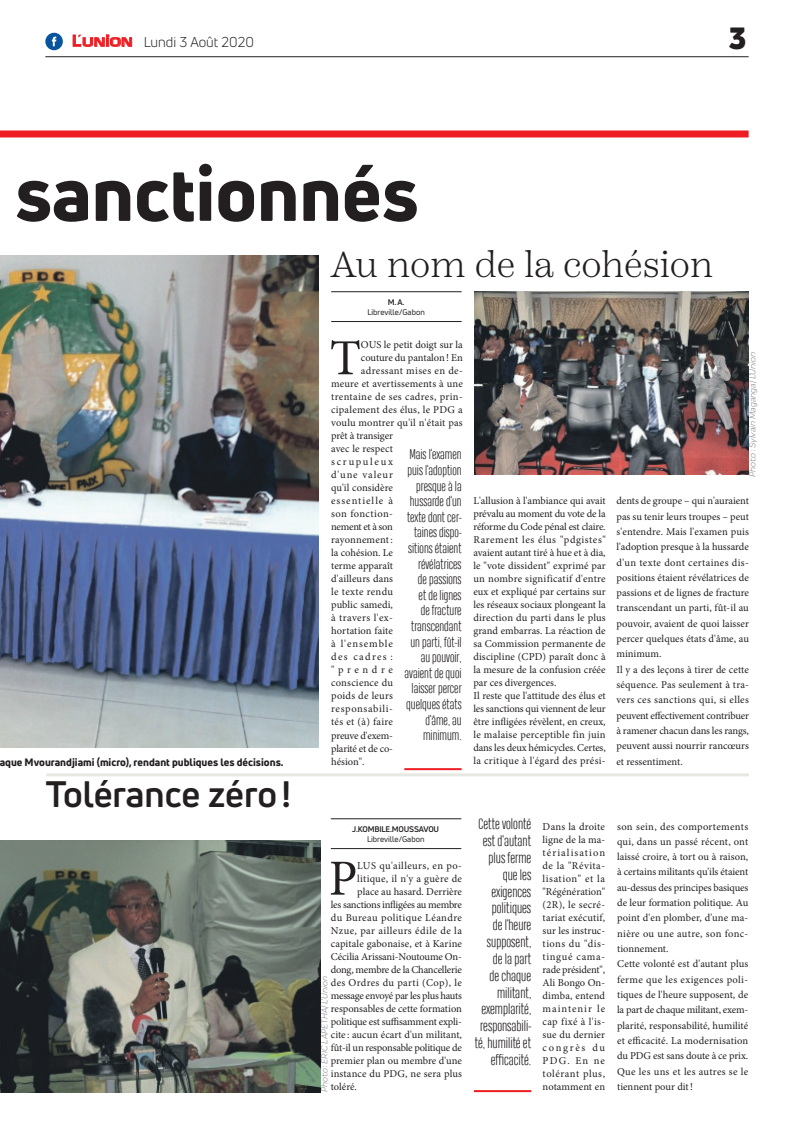
<style>
.page{position:relative;width:794px;height:1129px;background:#fff}
.page>*{position:absolute;margin:0;border:0;box-sizing:border-box;transform-origin:0 0}
.t1{font:800 75px "Uni Neue";color:#231f20}
.t2{font:50.5px "Minion Pro";color:#231f20}
.t3{font:300 36px "Scotch Text";color:#231f20}
.t4{font:700 36px "Uni Neue";color:#231f20}
.t5{font:900 30px "Uni Neue";color:#231f20}
.t6{font:300 14px/16.8px "Heading Compressed Pro";color:#231f20;text-align:right}
.t7{font:14px "Uni Neue";color:#231f20}
.t8{font:300 13px/15.6px "Heading Compressed Pro";color:#231f20;text-align:right}
.t9{font:10.5px/13px "Minion Pro";letter-spacing:.005em;color:#231f20}
.t10{font:10.5px "Minion Pro";letter-spacing:.035em;color:#231f20}
.t11{font:10.5px "Minion Pro";letter-spacing:-.02em;color:#231f20}
.t12{font:10.5px "Minion Pro";letter-spacing:.03em;color:#231f20}
.t13{font:800 10.5px "Uni Neue";color:#231f20}
.t14{font:10.5px "Minion Pro";letter-spacing:-.025em;color:#231f20}
.t15{font:10.5px "Minion Pro";letter-spacing:.025em;color:#231f20}
.t16{font:10.5px "Minion Pro";letter-spacing:-.015em;color:#231f20}
.t17{font:10.5px "Minion Pro";letter-spacing:.04em;color:#231f20}
.t18{font:10.5px "Minion Pro";letter-spacing:-.03em;color:#231f20}
.t19{font:10.5px "Minion Pro";letter-spacing:.09em;color:#231f20}
.t20{font:10.5px "Minion Pro";letter-spacing:.055em;color:#231f20}
.t21{font:10.5px "Minion Pro";letter-spacing:.085em;color:#231f20}
.t22{font:10.5px "Minion Pro";letter-spacing:.16em;color:#231f20}
.t23{font:10.5px "Minion Pro";letter-spacing:.125em;color:#231f20}
.t24{font:10.5px "Minion Pro";letter-spacing:.335em;color:#231f20}
.t25{font:italic 9px "Praktika";color:#818386}
.t26{font:8px "Uni Neue";color:#231f20}
.t27{font:700 8px "Uni Neue";letter-spacing:-.02em;color:#231f20}
.s1{font-family:"Eurostile";font-weight:600;font-size:15px;color:#ee1d23}
.s2{font-family:"Eurostile";font-weight:600;font-size:11.4px;color:#ee1d23}
</style>
<div class="page">
<hr style="left:45px;top:56px;width:703px;height:1px;background:#231f20">
<div style="left:0;top:130px;width:748px;height:7px;background:#ee1d23"></div>
<img style="left:0;top:255px;width:319px;height:492px">
<img style="left:0;top:840px;width:321px;height:251px">
<img style="left:474px;top:291px;width:275px;height:183px">
<svg style="left:72px;top:34px;width:60px;height:13px"></svg>
<div style="left:45px;top:33px;width:18px;height:17px;background:#08549e;border-radius:50%"></div>
<svg style="left:52px;top:37px;width:4px;height:9px"></svg>
<hr style="left:46px;top:773px;width:703px;height:3px;background:#e7e8e2">
<hr style="left:331px;top:321px;width:130px;height:1px;background:#231f20">
<hr style="left:331px;top:291px;width:130px;height:1px;background:#231f20">
<hr style="left:404px;top:768px;width:57px;height:2px;background:#ee1d23">
<hr style="left:331px;top:847px;width:130px;height:1px;background:#231f20">
<hr style="left:331px;top:818px;width:130px;height:1px;background:#231f20">
<hr style="left:474px;top:1089px;width:57px;height:2px;background:#ee1d23">
<h3 class="t7" style="left:72px;top:33px;width:183px"><span class="s1">L</span><span class="s2">UNION</span> Lundi 3 Août 2020</h3>
<h3 class="t5" style="left:729px;top:17px;width:19px">3</h3>
<h1 class="t1" style="left:15px;top:143px;width:405px">sanctionnés</h1>
<h3 class="t3" style="left:331px;top:243px;width:383px">Au nom de la cohésion</h3>
<p class="t27" style="left:388px;top:297px;width:18px">M. A.</p>
<p class="t26" style="left:367px;top:307px;width:59px">Libreville/Gabon</p>
<p class="t13" style="left:0;top:755px;width:285px">aque Mvourandjiami (micro), rendant publiques les décisions.</p>
<h3 class="t4" style="left:46px;top:771px;width:247px">Tolérance zéro!</h3>
<h2 class="t2" style="left:330px;top:324px;width:33px">T</h2>
<p class="t9" style="left:361px;top:338px;width:103px">OUS le petit doigt sur la</p>
<p class="t9" style="left:361px;top:351px;width:103px">couture du pantalon! En</p>
<p class="t12" style="left:361px;top:364px;width:103px">adressant mises en de-</p>
<p class="t9" style="left:331px;top:377px;width:133px">meure et avertissements à une</p>
<p class="t10" style="left:331px;top:390px;width:133px">trentaine de ses cadres, prin-</p>
<p class="t9" style="left:331px;top:403px;width:133px">cipalement des élus, le PDG a</p>
<p class="t9" style="left:331px;top:416px;width:133px">voulu montrer qu'il n'était pas</p>
<p class="t9" style="left:331px;top:429px;width:63px">prêt à transiger</p>
<p class="t9" style="left:331px;top:442px;width:63px">avec le respect</p>
<p class="t22" style="left:331px;top:455px;width:63px">scrupuleux</p>
<p class="t21" style="left:331px;top:468px;width:63px">d'une valeur</p>
<p class="t9" style="left:331px;top:481px;width:63px">qu'il considère</p>
<p class="t19" style="left:331px;top:494px;width:63px">essentielle à</p>
<p class="t10" style="left:331px;top:507px;width:63px">son fonction-</p>
<p class="t14" style="left:331px;top:520px;width:63px">nement et à son</p>
<p class="t9" style="left:331px;top:533px;width:63px">rayonnement :</p>
<p class="t9" style="left:331px;top:546px;width:63px">la cohésion. Le</p>
<p class="t9" style="left:331px;top:559px;width:63px">terme apparaît</p>
<p class="t9" style="left:331px;top:572px;width:63px">d'ailleurs dans</p>
<p class="t12" style="left:331px;top:585px;width:63px">le texte rendu</p>
<p class="t9" style="left:331px;top:598px;width:63px">public samedi,</p>
<p class="t17" style="left:331px;top:611px;width:63px">à travers l'ex-</p>
<p class="t9" style="left:331px;top:624px;width:63px">hortation faite</p>
<p class="t19" style="left:331px;top:637px;width:63px">à l'ensemble</p>
<p class="t23" style="left:331px;top:650px;width:63px">des cadres :</p>
<p class="t24" style="left:331px;top:663px;width:63px">"prendre</p>
<p class="t9" style="left:331px;top:676px;width:63px">conscience du</p>
<p class="t15" style="left:331px;top:689px;width:63px">poids de leurs</p>
<p class="t20" style="left:331px;top:702px;width:63px">responsabili-</p>
<p class="t15" style="left:331px;top:715px;width:63px">tés et (à) faire</p>
<p class="t14" style="left:331px;top:728px;width:63px">preuve d'exem-</p>
<p class="t16" style="left:331px;top:741px;width:63px">plarité et de co-</p>
<p class="t9" style="left:331px;top:754px;width:35px">hésion".</p>
<p class="t8" style="left:404px;top:448px;width:59px">Mais l’examen puis l’adoption presque à la hussarde d’un texte dont cer&shy;taines dispo&shy;sitions étaient révélatrices<br>de passions<br>et de lignes<br>de fracture transcendant un parti, fût-il au pouvoir, avaient de quoi laisser percer quelques états d’âme, au minimum.</p>
<p class="t25" style="left:746px;top:476px;width:126px;rotate:-90deg">Photo : Sylvain Maganga/ L’Union</p>
<p class="t9" style="left:473px;top:494px;width:134px">L'allusion à l'ambiance qui avait prévalu au moment du vote de la réforme du Code pénal est claire.<br>Rarement les élus "pdgistes" avaient autant tiré à hue et à dia, le "vote dissident" exprimé par un nombre significatif d'entre eux et expliqué par certains sur les réseaux sociaux plongeant la direction du parti dans le plus grand embarras. La réaction de sa Commission permanente de discipline (CPD) paraît donc à la mesure de la confusion créée par ces divergences.<br>Il reste que l'attitude des élus et les sanctions qui viennent de leur être infligées révèlent, en creux, le malaise perceptible fin juin dans les deux hémicycles. Certes, la critique à l'égard des prési-</p>
<p class="t9" style="left:616px;top:493px;width:134px;line-height:15.3px">dents de groupe – qui n'auraient pas su tenir leurs troupes – peut s'entendre. Mais l'examen puis l'adoption presque à la hussarde d'un texte dont certaines dis&shy;positions étaient révélatrices de passions et de lignes de fracture transcendant un parti, fût-il au pouvoir, avaient de quoi laisser percer quelques états d'âme, au minimum.<br>Il y a des leçons à tirer de cette séquence. Pas seulement à tra&shy;vers ces sanctions qui, si elles peuvent effectivement contribuer à ramener chacun dans les rangs, peuvent aussi nourrir rancœurs et ressentiment.</p>
<p class="t27" style="left:352px;top:823px;width:88px">J.KOMBILE.MOUSSAVOU</p>
<p class="t26" style="left:367px;top:834px;width:59px">Libreville/Gabon</p>
<h2 class="t2" style="left:329px;top:844px;width:30px">P</h2>
<p class="t10" style="left:357px;top:858px;width:106px">LUS qu'ailleurs, en po-</p>
<p class="t15" style="left:357px;top:871px;width:106px">litique, il n'y a guère de</p>
<p class="t9" style="left:357px;top:884px;width:106px">place au hasard. Derrière</p>
<p class="t14" style="left:331px;top:897px;width:133px">les sanctions infligées au membre</p>
<p class="t10" style="left:331px;top:910px;width:133px">du Bureau politique Léandre</p>
<p class="t17" style="left:331px;top:923px;width:133px">Nzue, par ailleurs édile de la</p>
<p class="t9" style="left:331px;top:936px;width:133px">capitale gabonaise, et à Karine</p>
<p class="t9" style="left:331px;top:949px;width:133px">Cécilia Arissani-Noutoume On-</p>
<p class="t11" style="left:331px;top:962px;width:133px">dong, membre de la Chancellerie</p>
<p class="t12" style="left:331px;top:975px;width:133px">des Ordres du parti (Cop), le</p>
<p class="t18" style="left:331px;top:988px;width:133px">message envoyé par les plus hauts</p>
<p class="t9" style="left:331px;top:1001px;width:133px">responsables de cette formation</p>
<p class="t16" style="left:331px;top:1014px;width:133px">politique est suffisamment expli-</p>
<p class="t9" style="left:331px;top:1027px;width:133px">cite : aucun écart d'un militant,</p>
<p class="t11" style="left:331px;top:1040px;width:133px">fût-il un responsable politique de</p>
<p class="t9" style="left:331px;top:1053px;width:133px">premier plan ou membre d'une</p>
<p class="t9" style="left:331px;top:1066px;width:133px">instance du PDG, ne sera plus</p>
<p class="t9" style="left:331px;top:1079px;width:28px">toléré.</p>
<p class="t25" style="left:318px;top:1091px;width:117px;rotate:-90deg">Photo : ERIC LAPETHA/ L’Union</p>
<h3 class="t6" style="left:475px;top:817px;width:58px">Cette volonté est d’autant plus ferme que les exigences politiques<br>de l’heure supposent, de la part<br>de chaque militant, exemplarité, responsabili&shy;té, humilité et efficacité.</h3>
<p class="t9" style="left:542px;top:819px;width:64px;text-align:justify">Dans la droite ligne de la ma&shy;térialisation de la "Révita&shy;lisation" et la "Régénération" (2R), le secré&shy;tariat exécutif, sur les instruc&shy;tions du "dis&shy;tingué cama&shy;rade président", Ali Bongo On&shy;dimba, entend maintenir le cap fixé à l'is&shy;sue du dernier congrès du PDG. En ne tolérant plus, notamment en</p>
<p class="t9" style="left:617px;top:818px;width:133px;line-height:15.3px">son sein, des comportements qui, dans un passé récent, ont laissé croire, à tort ou à raison, à certains militants qu'ils étaient au-dessus des principes basiques de leur formation politique. Au point d'en plomber, d'une ma&shy;nière ou une autre, son fonc&shy;tionnement.<br>Cette volonté est d'autant plus ferme que les exigences poli&shy;tiques de l'heure supposent, de la part de chaque militant, exem&shy;plarité, responsabilité, humilité et efficacité. La modernisation du PDG est sans doute à ce prix.<br>Que les uns et les autres se le tiennent pour dit!</p>
</div>
